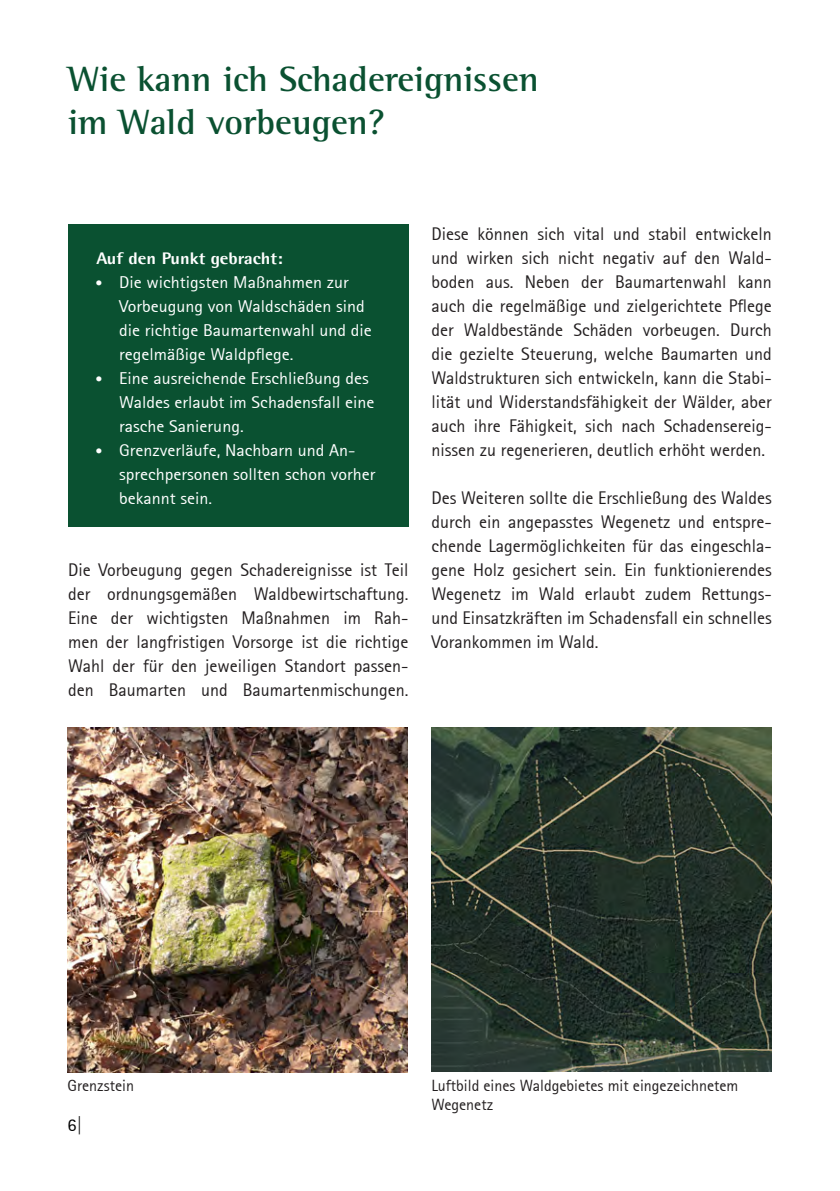
<style>
.page{position:relative;width:840px;height:1191px;background:#fff}
.page>*{position:absolute;margin:0;border:0;box-sizing:border-box;transform-origin:0 0}
.Überschrift_grün_18pt_bold{font:700 36px/43.2px "Rotis Semi Serif Std";color:#0a5131}
.Fließtext_9pt_reg{font:18px/24px "Rotis Sans Serif";color:#231f20;text-align:justify}
.t1{font:18px "Rotis Sans Serif";color:#000}
.Fließtext_9pt_reg-2{font:16.8px/24px "Rotis Sans Serif";color:#fff;scale:1.07 1}
.Überschrift_9pt_grün_bold{font:700 16.8px "Agfa Rotis Semisans Ex";color:#fff;scale:1.07 1}
.Abbildungen_8pt_reg{font:16px "Rotis Sans Serif";color:#231f20}
.Fließtext_9pt_reg-3{font:14px "Rotis Sans Serif";color:#fff}
</style>
<div class="page">
<img style="left:68px;top:727px;width:339px;height:345px">
<img style="left:431px;top:727px;width:340px;height:344px">
<div style="left:68px;top:224px;width:340px;height:302px;background:#0a5131"></div>
<p class="Überschrift_grün_18pt_bold" style="left:68px;top:57px;width:472px">Wie kann ich Schadereignissen im Wald vorbeugen?</p>
<p class="Überschrift_9pt_grün_bold" style="left:96px;top:248px;width:175px">Auf den Punkt gebracht:</p>
<p class="Fließtext_9pt_reg-2" style="left:119px;top:270px;width:237px">Die wichtigsten Maßnahmen zur<br>Vorbeugung von Waldschäden sind die richtige Baumartenwahl und die regelmäßige Waldpflege.</p>
<p class="Fließtext_9pt_reg-2" style="left:119px;top:366px;width:240px">Eine ausreichende Erschließung des<br>Waldes erlaubt im Schadensfall eine rasche Sanierung.</p>
<p class="Fließtext_9pt_reg-2" style="left:119px;top:438px;width:241px">Grenzverläufe, Nachbarn und An‑ sprechpersonen sollten schon vorher bekannt sein.</p>
<p class="Fließtext_9pt_reg-3" style="left:95px;top:275px;width:8px">•</p>
<p class="Fließtext_9pt_reg-3" style="left:95px;top:371px;width:8px">•</p>
<p class="Fließtext_9pt_reg-3" style="left:95px;top:443px;width:8px">•</p>
<p class="Fließtext_9pt_reg" style="left:68px;top:558px;width:342px">Die Vorbeugung gegen Schadereignisse ist Teil der ordnungsgemäßen Waldbewirtschaftung.<br>Eine der wichtigsten Maßnahmen im Rah‑ men der langfristigen Vorsorge ist die richtige Wahl der für den jeweiligen Standort passen‑ den Baumarten und Baumartenmischungen.</p>
<p class="Fließtext_9pt_reg" style="left:431px;top:222px;width:342px">Diese können sich vital und stabil entwickeln und wirken sich nicht negativ auf den Wald‑ boden aus. Neben der Baumartenwahl kann auch die regelmäßige und zielgerichtete Pflege der Waldbestände Schäden vorbeugen. Durch die gezielte Steuerung, welche Baumarten und Waldstrukturen sich entwickeln, kann die Stabi‑ lität und Widerstandsfähigkeit der Wälder, aber auch ihre Fähigkeit, sich nach Schadensereig‑ nissen zu regenerieren, deutlich erhöht werden.</p>
<p class="Fließtext_9pt_reg" style="left:431px;top:486px;width:342px">Des Weiteren sollte die Erschließung des Waldes durch ein angepasstes Wegenetz und entspre‑ chende Lagermöglichkeiten für das eingeschla‑ gene Holz gesichert sein. Ein funktionierendes Wegenetz im Wald erlaubt zudem Rettungs&shy;und Einsatzkräften im Schadensfall ein schnelles Vorankommen im Wald.</p>
<p class="Abbildungen_8pt_reg" style="left:68px;top:1076px;width:68px">Grenzstein</p>
<p class="Abbildungen_8pt_reg" style="left:431px;top:1076px;width:308px">Luftbild eines Waldgebietes mit eingezeichnetem</p>
<p class="Abbildungen_8pt_reg" style="left:431px;top:1095px;width:63px">Wegenetz</p>
<p class="t1" style="left:68px;top:1114px;width:16px">6|</p>
</div>
